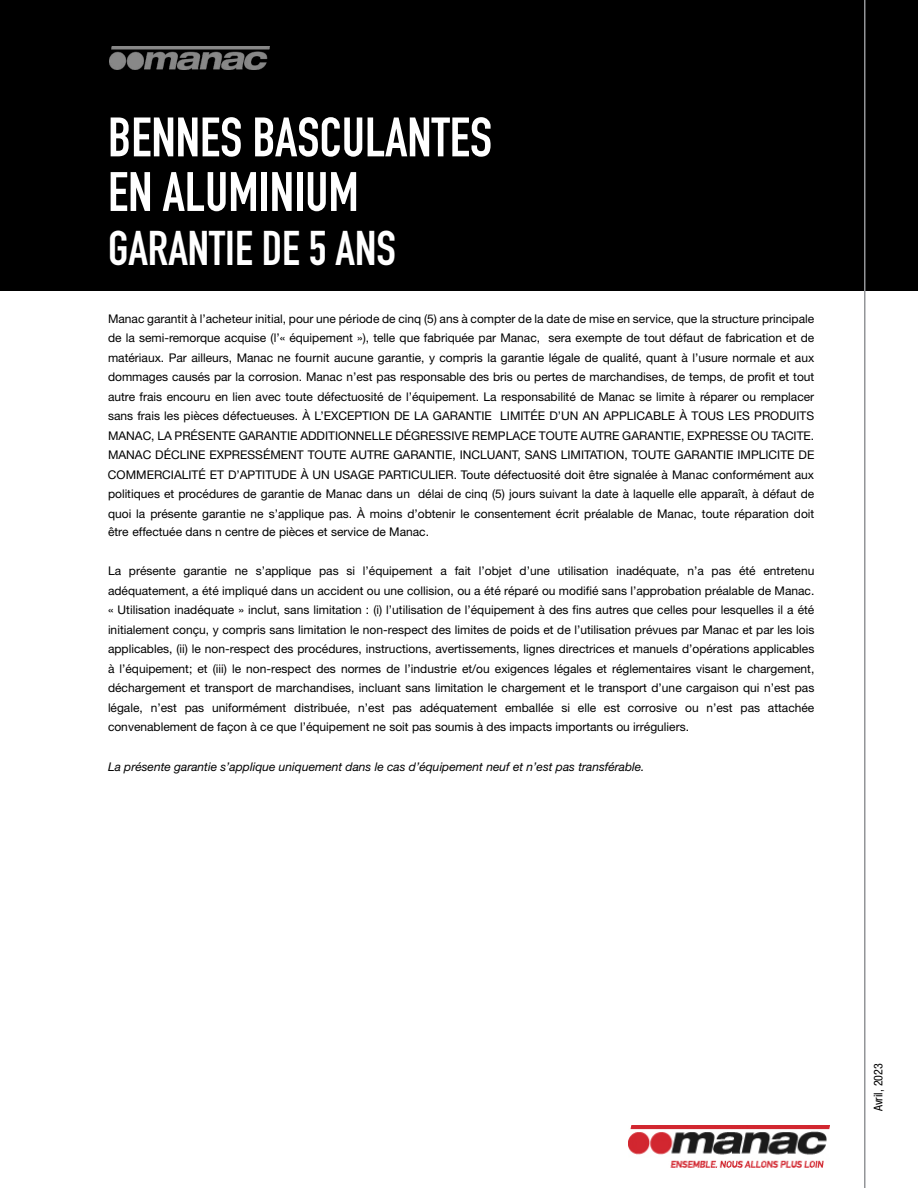
<style>
.page{position:relative;width:918px;height:1188px;background:#fff}
.page>*{position:absolute;margin:0;border:0;box-sizing:border-box;transform-origin:0 0}
.t1{font:54.6px/54.6px "DIN Engschrift Std";color:#fff}
.t2{font:48px "DIN Engschrift Std";color:#fff}
.t3{font:12px/19.4px "Helvetica Neue LT Std";color:#000;text-align:justify}
.t4{font:italic 12px "Helvetica Neue LT Std";color:#000}
.t5{font:condensed 12px "Helvetica Neue LT Std";color:#000}
</style>
<div class="page">
<div style="left:0;top:0;width:918px;height:291px;background:#000"></div>
<hr style="left:864px;top:0;width:2px;height:1188px;background:#939598">
<img style="left:110px;top:46px;width:160px;height:23px">
<img style="left:629px;top:1125px;width:201px;height:43px">
<h1 class="t1" style="left:108px;top:110px;width:386px">BENNES BASCULANTES<br>EN ALUMINIUM</h1>
<h2 class="t2" style="left:108px;top:220px;width:289px">GARANTIE DE 5 ANS</h2>
<p class="t3" style="left:108px;top:309px;width:708px">Manac garantit à l’acheteur initial, pour une période de cinq (5) ans à compter de la date de mise en service, que la structure principale de la semi-remorque acquise (l’« équipement »), telle que fabriquée par Manac, sera exempte de tout défaut de fabrication et de matériaux. Par ailleurs, Manac ne fournit aucune garantie, y compris la garantie légale de qualité, quant à l’usure normale et aux dommages causés par la corrosion. Manac n’est pas responsable des bris ou pertes de marchandises, de temps, de profit et tout autre frais encouru en lien avec toute défectuosité de l’équipement. La responsabilité de Manac se limite à réparer ou remplacer sans frais les pièces défectueuses. À L’EXCEPTION DE LA GARANTIE LIMITÉE D’UN AN APPLICABLE À TOUS LES PRODUITS MANAC, LA PRÉSENTE GARANTIE ADDITIONNELLE DÉGRESSIVE REMPLACE TOUTE AUTRE GARANTIE, EXPRESSE OU TACITE.<br>MANAC DÉCLINE EXPRESSÉMENT TOUTE AUTRE GARANTIE, INCLUANT, SANS LIMITATION, TOUTE GARANTIE IMPLICITE DE COMMERCIALITÉ ET D’APTITUDE À UN USAGE PARTICULIER. Toute défectuosité doit être signalée à Manac conformément aux politiques et procédures de garantie de Manac dans un délai de cinq (5) jours suivant la date à laquelle elle apparaît, à défaut de quoi la présente garantie ne s’applique pas. À moins d’obtenir le consentement écrit préalable de Manac, toute réparation doit être effectuée dans n centre de pièces et service de Manac.</p>
<p class="t3" style="left:108px;top:561px;width:708px">La présente garantie ne s’applique pas si l’équipement a fait l’objet d’une utilisation inadéquate, n’a pas été entretenu adéquatement, a été impliqué dans un accident ou une collision, ou a été réparé ou modifié sans l’approbation préalable de Manac. « Utilisation inadéquate » inclut, sans limitation : (i) l’utilisation de l’équipement à des fins autres que celles pour lesquelles il a été initialement conçu, y compris sans limitation le non-respect des limites de poids et de l’utilisation prévues par Manac et par les lois applicables, (ii) le non-respect des procédures, instructions, avertissements, lignes directrices et manuels d’opérations applicables à l’équipement; et (iii) le non-respect des normes de l’industrie et/ou exigences légales et réglementaires visant le chargement, déchargement et transport de marchandises, incluant sans limitation le chargement et le transport d’une cargaison qui n’est pas légale, n’est pas uniformément distribuée, n’est pas adéquatement emballée si elle est corrosive ou n’est pas attachée convenablement de façon à ce que l’équipement ne soit pas soumis à des impacts importants ou irréguliers.</p>
<p class="t4" style="left:108px;top:760px;width:538px">La présente garantie s’applique uniquement dans le cas d’équipement neuf et n’est pas transférable.</p>
<p class="t5" style="left:871px;top:1111px;width:50px;rotate:-90deg">Avril, 2023</p>
</div>
